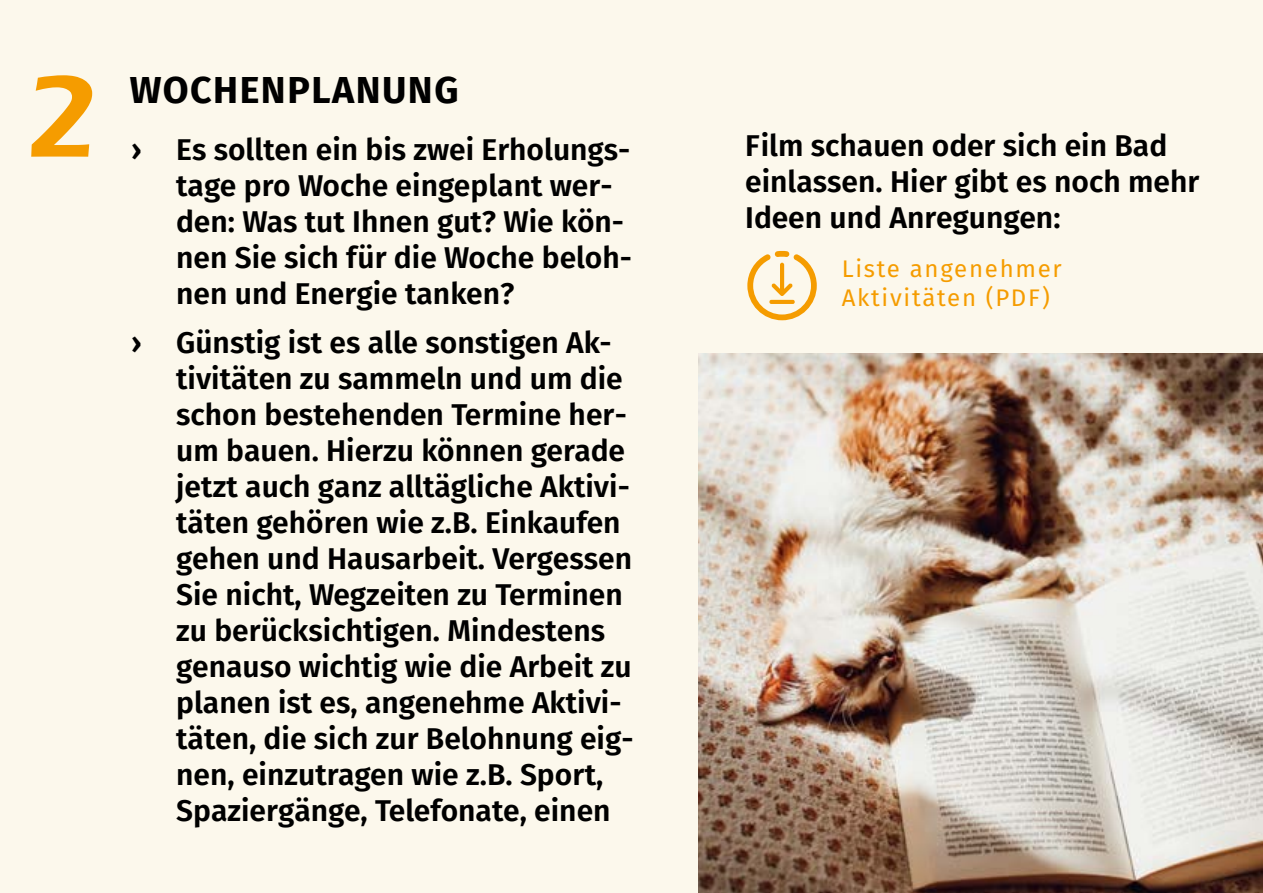
<style>
.page{position:relative;width:1263px;height:893px;background:#fcf8ec}
.page>*{position:absolute;margin:0;border:0;box-sizing:border-box;transform-origin:0 0}
.t1{font:600 120px "Eras ITC";color:#f59c00}
.t2{font:700 37.5px "Fira Sans";letter-spacing:.04em;color:#000}
.t3{font:600 30px/36px "Fira Sans";color:#000}
.t4{font:24px/28.8px "Fira Sans";letter-spacing:.07em;color:#f59c00}
</style>
<div class="page">
<img style="left:699px;top:354px;width:564px;height:539px">
<svg style="left:747px;top:251px;width:70px;height:69px"></svg>
<hr style="left:769px;top:300px;width:26px;height:4px;background:#f59c00;border-radius:2px">
<h1 class="t1" style="left:26px;top:49px;width:75px">2</h1>
<p class="t2" style="left:130px;top:63px;width:330px">WOCHENPLANUNG</p>
<p class="t3" style="left:176px;top:131px;width:457px;text-indent:-45px">› Es sollten ein bis zwei Erholungs&shy;tage pro Woche eingeplant wer&shy;den: Was tut Ihnen gut? Wie kön&shy;nen Sie sich für die Woche beloh&shy;nen und Energie tanken?</p>
<p class="t3" style="left:176px;top:324px;width:459px;text-indent:-45px">› Günstig ist es alle sonstigen Ak&shy;tivitäten zu sammeln und um die schon bestehenden Termine her&shy;um bauen. Hierzu können gerade jetzt auch ganz alltägliche Aktivi&shy;täten gehören wie z.B. Einkaufen gehen und Hausarbeit. Vergessen Sie nicht, Wegzeiten zu Terminen zu berücksichtigen. Mindestens genauso wichtig wie die Arbeit zu planen ist es, angenehme Aktivi&shy;täten, die sich zur Belohnung eig&shy;nen, einzutragen wie z.B. Sport, Spaziergänge, Telefonate, einen</p>
<p class="t3" style="left:745px;top:128px;width:456px">Film schauen oder sich ein Bad einlassen. Hier gibt es noch mehr<br>Ideen und Anregungen:</p>
<p class="t4" style="left:842px;top:255px;width:221px">Liste angenehmer<br>Aktivitäten (PDF)</p>
</div>
